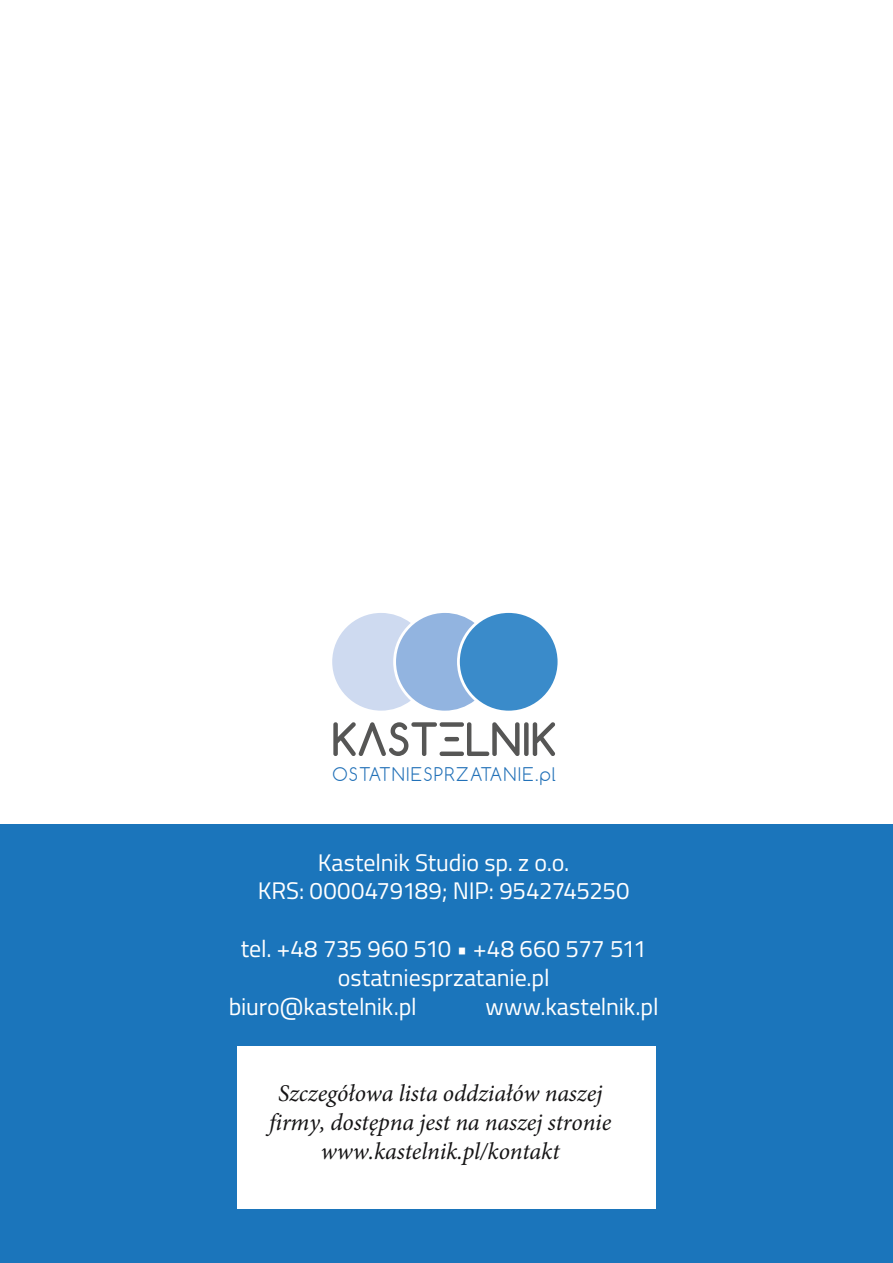
<style>
.page{position:relative;width:893px;height:1263px;background:#fff}
.page>*{position:absolute;margin:0;border:0;box-sizing:border-box;transform-origin:0 0}
.Adres{font:24px "Titillium";letter-spacing:-.005em;color:#fff}
.t1{font:italic 24px/28.8px "Minion Pro";letter-spacing:-.005em;color:#151415;text-align:center}
.t2{font:300 17.7px "Comfortaa";letter-spacing:.07em;color:#2271b8}
</style>
<div class="page">
<svg style="left:333px;top:722px;width:222px;height:34px"></svg>
<div style="left:460px;top:613px;width:98px;height:98px;background:#3a8bca;border-radius:50%"></div>
<svg style="left:332px;top:613px;width:143px;height:98px"></svg>
<div style="left:0;top:825px;width:893px;height:438px;background:#1b75bb"></div>
<div style="left:237px;top:1046px;width:418px;height:162px;background:#fff"></div>
<p class="t2" style="left:332px;top:763px;width:225px">OSTATNIESPRZATANIE.pl</p>
<p class="Adres" style="left:318px;top:845px;width:253px">Kastelnik Studio sp. z o.o.</p>
<p class="Adres" style="left:258px;top:873px;width:373px">KRS: 0000479189; NIP: 9542745250</p>
<p class="Adres" style="left:241px;top:931px;width:407px">tel. +48 735 960 510 • +48 660 577 511</p>
<p class="Adres" style="left:338px;top:960px;width:213px">ostatniesprzatanie.pl</p>
<p class="Adres" style="left:229px;top:989px;width:190px">biuro@kastelnik.pl</p>
<p class="Adres" style="left:485px;top:989px;width:175px">www.kastelnik.pl</p>
<p class="t1" style="left:269px;top:1079px;width:343px">Szczegółowa lista oddziałów naszej firmy, dostępna jest na naszej stronie www.kastelnik.pl/kontakt</p>
</div>
